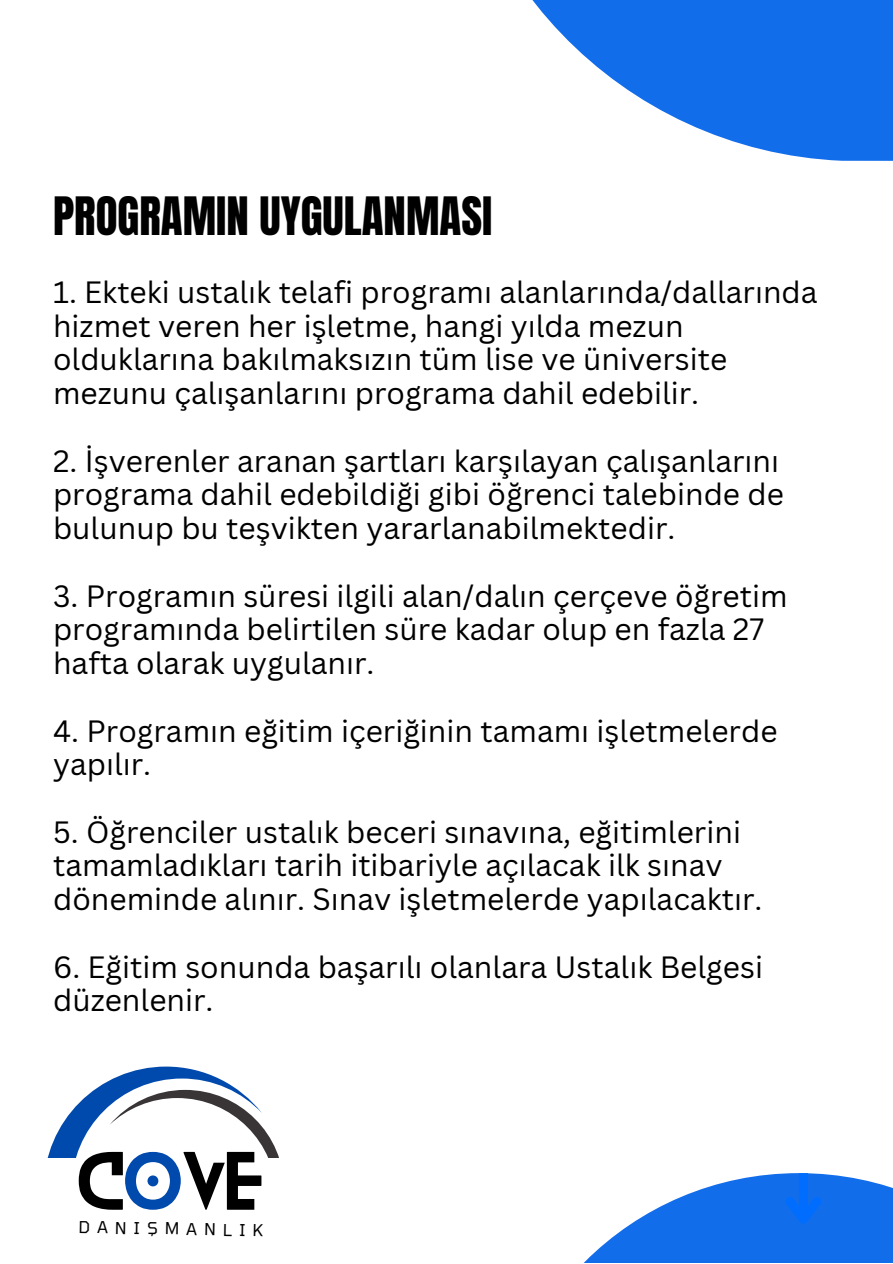
<style>
.page{position:relative;width:893px;height:1264px;background:#fff}
.page>*{position:absolute;margin:0;border:0;box-sizing:border-box;transform-origin:0 0}
.t1{font:72.3px "Blanka";color:#000}
.t2{font:45px "Anton";color:#000}
.t3{font:30px/33.8px "Canva Sans";color:#000}
.t4{font:16.35px "Tomorrow";color:#000}
.s1{color:#004aad}
</style>
<div class="page">
<svg style="left:532px;top:0;width:360px;height:161px;fill:#126deb"></svg>
<svg style="left:584px;top:1173px;width:308px;height:89px;fill:#126deb"></svg>
<div style="left:798px;top:1173px;width:9px;height:46px;background:#006dff"></div>
<svg style="left:777px;top:1188px;width:52px;height:46px;background:#0d6df0"></svg>
<svg style="left:48px;top:1066px;width:231px;height:91px"></svg>
<p class="t2" style="left:53px;top:184px;width:441px">PROGRAMIN UYGULANMASI</p>
<p class="t3" style="left:53px;top:274px;width:766px">1. Ekteki ustalık telafi programı alanlarında/dallarında hizmet veren her işletme, hangi yılda mezun olduklarına bakılmaksızın tüm lise ve üniversite mezunu çalışanlarını programa dahil edebilir.</p>
<p class="t3" style="left:53px;top:443px;width:732px">2. İşverenler aranan şartları karşılayan çalışanlarını programa dahil edebildiği gibi öğrenci talebinde de bulunup bu teşvikten yararlanabilmektedir.</p>
<p class="t3" style="left:53px;top:578px;width:736px">3. Programın süresi ilgili alan/dalın çerçeve öğretim programında belirtilen süre kadar olup en fazla 27 hafta olarak uygulanır.</p>
<p class="t3" style="left:53px;top:713px;width:726px">4. Programın eğitim içeriğinin tamamı işletmelerde yapılır.</p>
<p class="t3" style="left:53px;top:814px;width:710px">5. Öğrenciler ustalık beceri sınavına, eğitimlerini tamamladıkları tarih itibariyle açılacak ilk sınav döneminde alınır. Sınav işletmelerde yapılacaktır.</p>
<p class="t3" style="left:53px;top:949px;width:711px">6. Eğitim sonunda başarılı olanlara Ustalık Belgesi düzenlenir.</p>
<p class="t1" style="left:79px;top:1130px;width:186px">C<span class="s1">O</span>VE</p>
<p class="t4" style="left:79px;top:1216px;width:186px;rotate:1deg">DANIŞMANLIK</p>
</div>
